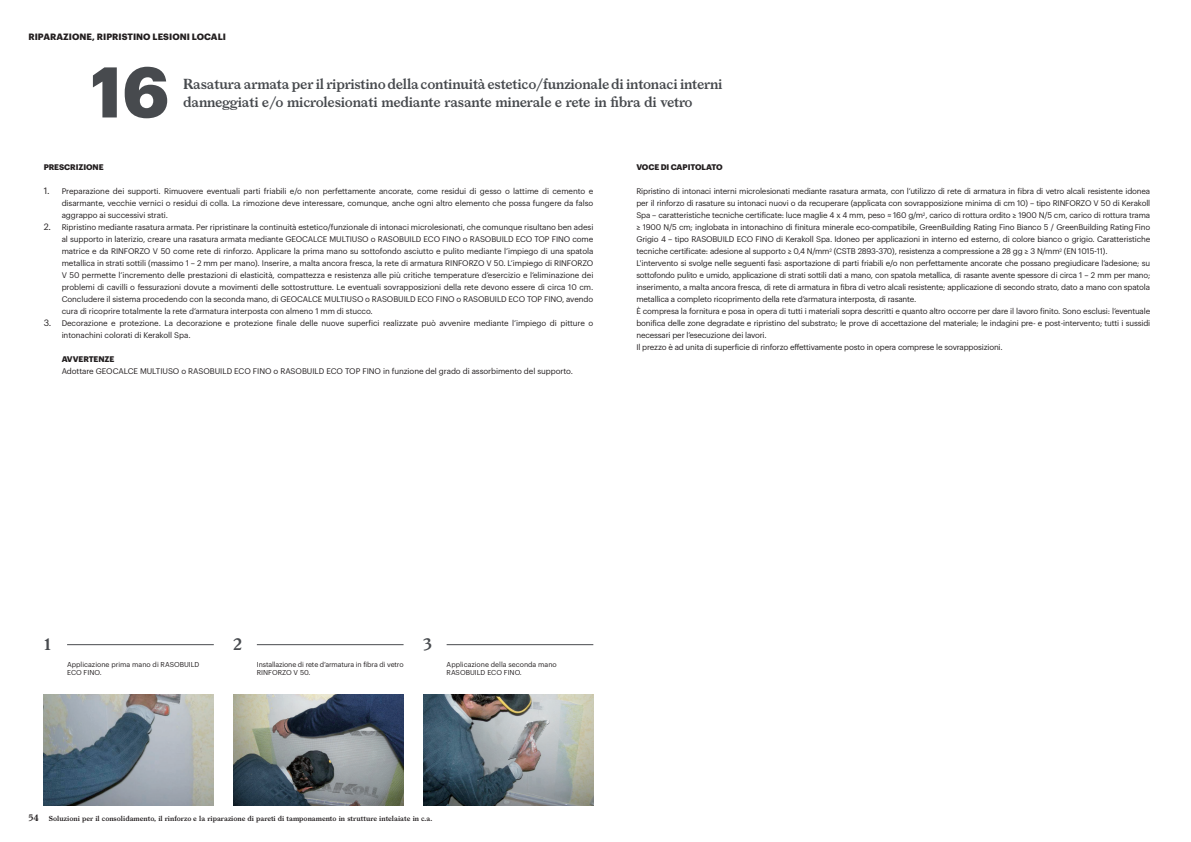
<style>
.page{position:relative;width:1191px;height:842px;background:#fff}
.page>*{position:absolute;margin:0;border:0;box-sizing:border-box;transform-origin:0 0}
.t1{font:700 70px "Graphik";color:#474a4e}
.t2{font:600 16px "Larish Neue";color:#474a4e}
.t3{font:600 14px/18px "Larish Neue";letter-spacing:-.02em;color:#474a4e}
.t4{font:700 9px "Graphik";letter-spacing:.005em;color:#231f20}
.t5{font:8px/12px "Graphik";letter-spacing:-.02em;color:#231f20;text-align:justify}
.t6{font:700 8px "Graphik";letter-spacing:-.01em;color:#231f20}
.t7{font:7px/8.4px "Graphik";color:#231f20}
.t8{font:600 7px "Larish Neue";color:#231f20}
.s1{font-size:9px}
</style>
<div class="page">
<hr style="left:67px;top:644px;width:147px;height:1px;background:#474a4e">
<hr style="left:257px;top:644px;width:146px;height:1px;background:#474a4e">
<hr style="left:446px;top:644px;width:147px;height:1px;background:#474a4e">
<img style="left:44px;top:695px;width:170px;height:110px">
<img style="left:233px;top:695px;width:170px;height:110px">
<img style="left:423px;top:695px;width:170px;height:110px">
<p class="t4" style="left:28px;top:30px;width:199px">RIPARAZIONE, RIPRISTINO LESIONI LOCALI</p>
<h3 class="t3" style="left:183px;top:74px;width:541px">Rasatura armata per il ripristino della continuità estetico/funzionale di intonaci interni danneggiati e/o microlesionati mediante rasante minerale e rete in fibra di vetro</h3>
<h1 class="t1" style="left:91px;top:38px;width:80px">16</h1>
<p class="t6" style="left:44px;top:161px;width:61px">PRESCRIZIONE</p>
<p class="t5" style="left:62px;top:184px;width:533px;text-indent:-18px"><span class="s1">1.</span> Preparazione dei supporti. Rimuovere eventuali parti friabili e/o non perfettamente ancorate, come residui di gesso o lattime di cemento e disarmante, vecchie vernici o residui di colla. La rimozione deve interessare, comunque, anche ogni altro elemento che possa fungere da falso aggrappo ai successivi strati.</p>
<p class="t5" style="left:62px;top:220px;width:533px;text-indent:-18px"><span class="s1">2.</span> Ripristino mediante rasatura armata. Per ripristinare la continuità estetico/funzionale di intonaci microlesionati, che comunque risultano ben adesi al supporto in laterizio, creare una rasatura armata mediante GEOCALCE MULTIUSO o RASOBUILD ECO FINO o RASOBUILD ECO TOP FINO come matrice e da RINFORZO V 50 come rete di rinforzo. Applicare la prima mano su sottofondo asciutto e pulito mediante l’impiego di una spatola metallica in strati sottili (massimo 1 – 2 mm per mano). Inserire, a malta ancora fresca, la rete di armatura RINFORZO V 50. L’impiego di RINFORZO V 50 permette l’incremento delle prestazioni di elasticità, compattezza e resistenza alle più critiche temperature d’esercizio e l’eliminazione dei problemi di cavilli o fessurazioni dovute a movimenti delle sottostrutture. Le eventuali sovrapposizioni della rete devono essere di circa 10 cm.<br>Concludere il sistema procedendo con la seconda mano, di GEOCALCE MULTIUSO o RASOBUILD ECO FINO o RASOBUILD ECO TOP FINO, avendo cura di ricoprire totalmente la rete d’armatura interposta con almeno 1 mm di stucco.</p>
<p class="t5" style="left:62px;top:316px;width:533px;text-indent:-18px"><span class="s1">3.</span> Decorazione e protezione. La decorazione e protezione finale delle nuove superfici realizzate può avvenire mediante l’impiego di pitture o intonachini colorati di Kerakoll Spa.</p>
<p class="t6" style="left:62px;top:353px;width:54px">AVVERTENZE</p>
<p class="t5" style="left:62px;top:364px;width:513px">Adottare GEOCALCE MULTIUSO o RASOBUILD ECO FINO o RASOBUILD ECO TOP FINO in funzione del grado di assorbimento del supporto.</p>
<p class="t6" style="left:636px;top:161px;width:88px">VOCE DI CAPITOLATO</p>
<p class="t5" style="left:636px;top:184px;width:515px;text-align:left">Ripristino di intonaci interni microlesionati mediante rasatura armata, con l’utilizzo di rete di armatura in fibra di vetro alcali resistente idonea per il rinforzo di rasature su intonaci nuovi o da recuperare (applicata con sovrapposizione minima di cm 10) – tipo RINFORZO V 50 di Kerakoll Spa – caratteristiche tecniche certificate: luce maglie 4 x 4 mm, peso ≈ 160 g/m<sup>2</sup>, carico di rottura ordito ≥ 1900 N/5 cm, carico di rottura trama ≥ 1900 N/5 cm; inglobata in intonachino di finitura minerale eco-compatibile, GreenBuilding Rating Fino Bianco 5 / GreenBuilding Rating Fino Grigio 4 – tipo RASOBUILD ECO FINO di Kerakoll Spa. Idoneo per applicazioni in interno ed esterno, di colore bianco o grigio. Caratteristiche tecniche certificate: adesione al supporto ≥ 0,4 N/mm<sup>2</sup> (CSTB 2893-370), resistenza a compressione a 28 gg ≥ 3 N/mm<sup>2</sup> (EN 1015-11).<br>L'intervento si svolge nelle seguenti fasi: asportazione di parti friabili e/o non perfettamente ancorate che possano pregiudicare l’adesione; su sottofondo pulito e umido, applicazione di strati sottili dati a mano, con spatola metallica, di rasante avente spessore di circa 1 – 2 mm per mano; inserimento, a malta ancora fresca, di rete di armatura in fibra di vetro alcali resistente; applicazione di secondo strato, dato a mano con spatola metallica a completo ricoprimento della rete d’armatura interposta, di rasante.<br>È compresa la fornitura e posa in opera di tutti i materiali sopra descritti e quanto altro occorre per dare il lavoro finito. Sono esclusi: l’eventuale bonifica delle zone degradate e ripristino del substrato; le prove di accettazione del materiale; le indagini pre- e post-intervento; tutti i sussidi necessari per l’esecuzione dei lavori.<br>Il prezzo è ad unita di superficie di rinforzo effettivamente posto in opera comprese le sovrapposizioni.</p>
<h2 class="t2" style="left:44px;top:632px;width:9px">1</h2>
<h2 class="t2" style="left:233px;top:632px;width:10px">2</h2>
<h2 class="t2" style="left:423px;top:632px;width:11px">3</h2>
<p class="t7" style="left:257px;top:660px;width:148px">Installazione di rete d’armatura in fibra di vetro<br>RINFORZO V 50.</p>
<p class="t7" style="left:67px;top:660px;width:134px">Applicazione prima mano di RASOBUILD<br>ECO FINO.</p>
<p class="t7" style="left:446px;top:660px;width:112px">Applicazione della seconda mano<br>RASOBUILD ECO FINO.</p>
<p class="t8" style="left:28px;top:813px;width:405px"><span class="s1">54</span> Soluzioni per il consolidamento, il rinforzo e la riparazione di pareti di tamponamento in strutture intelaiate in c.a.</p>
</div>
